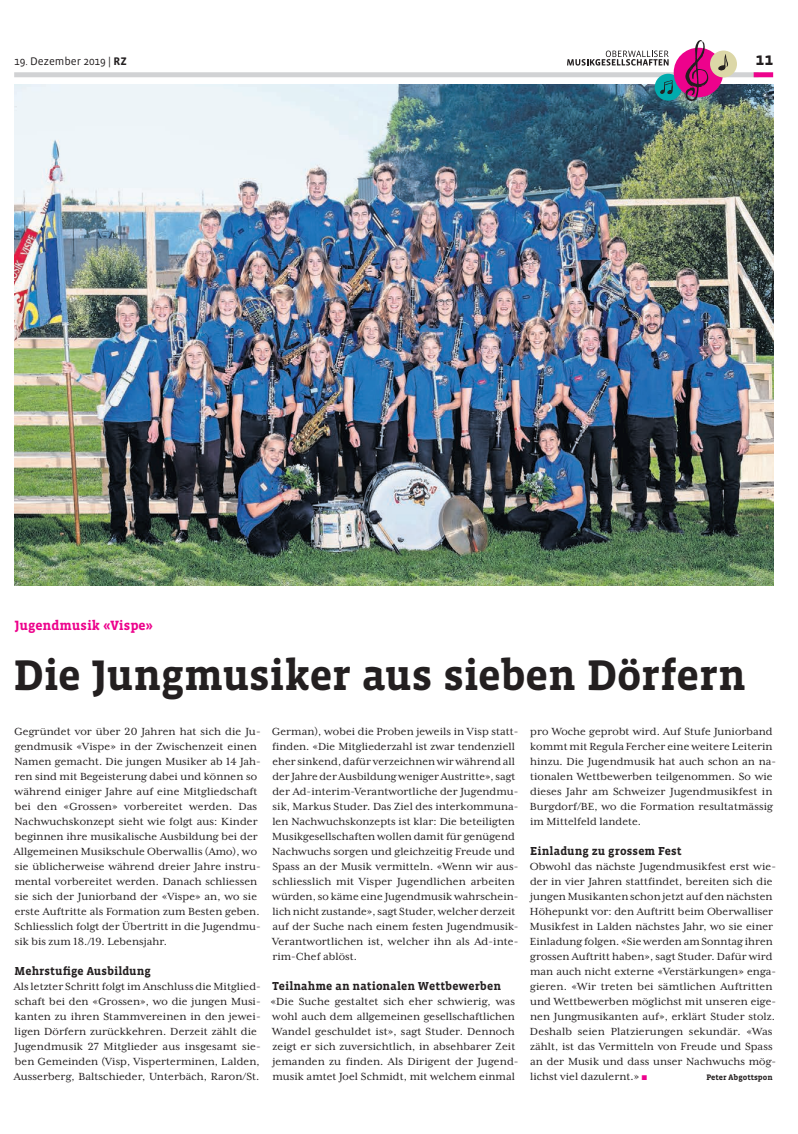
<style>
.page{position:relative;width:798px;height:1134px;background:#fff}
.page>*{position:absolute;margin:0;border:0;box-sizing:border-box;transform-origin:0 0}
.t1{font:700 43.75px "Vista Slab OT";letter-spacing:-.01em;color:#231f20}
.t2{font:700 17.5px "Vista Sans OT";color:#231f20}
.t3{font:700 13.75px "Vista Slab OT";letter-spacing:.005em;color:#ed028c}
.t4{font:11.88px/15px "Mrs Eaves XL Serif OT";letter-spacing:.005em;color:#231f20}
.t5{font:700 11.88px "Vista Slab OT";letter-spacing:.01em;color:#231f20}
.t6{font:11.25px "Vista Sans OT";color:#231f20}
.t7{font:700 8.12px "Vista Slab OT";letter-spacing:.005em;color:#231f20}
.s1{font-weight:700}
.s2{color:#ed028c}
</style>
<div class="page">
<div style="left:14px;top:72px;width:744px;height:5px;background:#d1d2d4"></div>
<div style="left:753px;top:72px;width:19px;height:5px;background:#ed028c"></div>
<img style="left:14px;top:84px;width:758px;height:501px">
<div style="left:654px;top:74px;width:27px;height:27px;background:#00abad;border-radius:50%"></div>
<div style="left:673px;top:48px;width:50px;height:49px;background:#ed028c;border-radius:50%"></div>
<div style="left:709px;top:51px;width:27px;height:26px;background:#dcd7a7;border-radius:50%"></div>
<svg style="left:684px;top:40px;width:24px;height:61px"></svg>
<svg style="left:718px;top:54px;width:9px;height:17px"></svg>
<svg style="left:660px;top:80px;width:12px;height:15px"></svg>
<svg style="left:567px;top:51px;width:101px;height:15px"></svg>
<p class="t6" style="left:14px;top:55px;width:114px">19. Dezember 2019 | <span class="s1">RZ</span></p>
<h2 class="t2" style="left:755px;top:50px;width:19px">11</h2>
<p class="t3" style="left:15px;top:619px;width:139px">Jugendmusik «Vispe»</p>
<h1 class="t1" style="left:13px;top:653px;width:733px">Die Jungmusiker aus sieben Dörfern</h1>
<p class="t4" style="left:14px;top:724px;width:248px">Gegründet vor über 20 Jahren hat sich die Ju&shy;gendmusik «Vispe» in der Zwischenzeit einen Namen gemacht. Die jungen Musiker ab 14 Jah&shy;ren sind mit Begeisterung dabei und können so während einiger Jahre auf eine Mitgliedschaft bei den «Grossen» vorbereitet werden. Das Nachwuchskonzept sieht wie folgt aus: Kinder beginnen ihre musikalische Ausbildung bei der Allgemeinen Musikschule Oberwallis (Amo), wo sie üblicherweise während dreier Jahre instru&shy;mental vorbereitet werden. Danach schliessen sie sich der Juniorband der «Vispe» an, wo sie erste Auftritte als Formation zum Besten geben.<br>Schliesslich folgt der Übertritt in die Jugendmu&shy;sik bis zum 18./19. Lebensjahr.</p>
<p class="t5" style="left:15px;top:965px;width:138px">Mehrstufige Ausbildung</p>
<p class="t4" style="left:14px;top:979px;width:248px">Als letzter Schritt folgt im Anschluss die Mitglied&shy;schaft bei den «Grossen», wo die jungen Musi&shy;kanten zu ihren Stammvereinen in den jewei&shy;ligen Dörfern zurückkehren. Derzeit zählt die Jugendmusik 27 Mitglieder aus insgesamt sie&shy;ben Gemeinden (Visp, Visperterminen, Lalden, Ausserberg, Baltschieder, Unterbäch, Raron/St.</p>
<p class="t4" style="left:272px;top:724px;width:248px">German), wobei die Proben jeweils in Visp statt&shy;finden. «Die Mitgliederzahl ist zwar tendenziell eher sinkend, dafür verzeichnen wir während all der Jahre der Ausbildung weniger Austritte», sagt der Ad-interim-Verantwortliche der Jugendmu&shy;sik, Markus Studer. Das Ziel des interkommuna&shy;len Nachwuchskonzepts ist klar: Die beteiligten Musikgesellschaften wollen damit für genügend Nachwuchs sorgen und gleichzeitig Freude und Spass an der Musik vermitteln. «Wenn wir aus&shy;schliesslich mit Visper Jugendlichen arbeiten würden, so käme eine Jugendmusik wahrschein&shy;lich nicht zustande», sagt Studer, welcher derzeit auf der Suche nach einem festen Jugendmusik-Verantwortlichen ist, welcher ihn als Ad-inte&shy;rim-Chef ablöst.</p>
<p class="t5" style="left:272px;top:980px;width:230px">Teilnahme an nationalen Wettbewerben</p>
<p class="t4" style="left:270px;top:994px;width:249px">«Die Suche gestaltet sich eher schwierig, was wohl auch dem allgemeinen gesellschaftlichen Wandel geschuldet ist», sagt Studer. Dennoch zeigt er sich zuversichtlich, in absehbarer Zeit jemanden zu finden. Als Dirigent der Jugend&shy;musik amtet Joel Schmidt, mit welchem einmal</p>
<p class="t4" style="left:529px;top:724px;width:248px">pro Woche geprobt wird. Auf Stufe Juniorband kommt mit Regula Fercher eine weitere Leiterin hinzu. Die Jugendmusik hat auch schon an na&shy;tionalen Wettbewerben teilgenommen. So wie dieses Jahr am Schweizer Jugendmusikfest in Burgdorf/BE, wo die Formation resultatmässig im Mittelfeld landete.</p>
<p class="t5" style="left:530px;top:845px;width:153px">Einladung zu grossem Fest</p>
<p class="t4" style="left:529px;top:859px;width:248px">Obwohl das nächste Jugendmusikfest erst wie&shy;der in vier Jahren stattfindet, bereiten sich die jungen Musikanten schon jetzt auf den nächsten Höhepunkt vor: den Auftritt beim Oberwalliser Musikfest in Lalden nächstes Jahr, wo sie einer Einladung folgen. «Sie werden am Sonntag ihren grossen Auftritt haben», sagt Studer. Dafür wird man auch nicht externe «Verstärkungen» enga&shy;gieren. «Wir treten bei sämtlichen Auftritten und Wettbewerben möglichst mit unseren eige&shy;nen Jungmusikanten auf», erklärt Studer stolz.<br>Deshalb seien Platzierungen sekundär. «Was zählt, ist das Vermitteln von Freude und Spass an der Musik und dass unser Nachwuchs mög&shy;lichst viel dazulernt.» <span class="s2">■</span></p>
<p class="t7" style="left:706px;top:1073px;width:68px">Peter Abgottspon</p>
</div>
